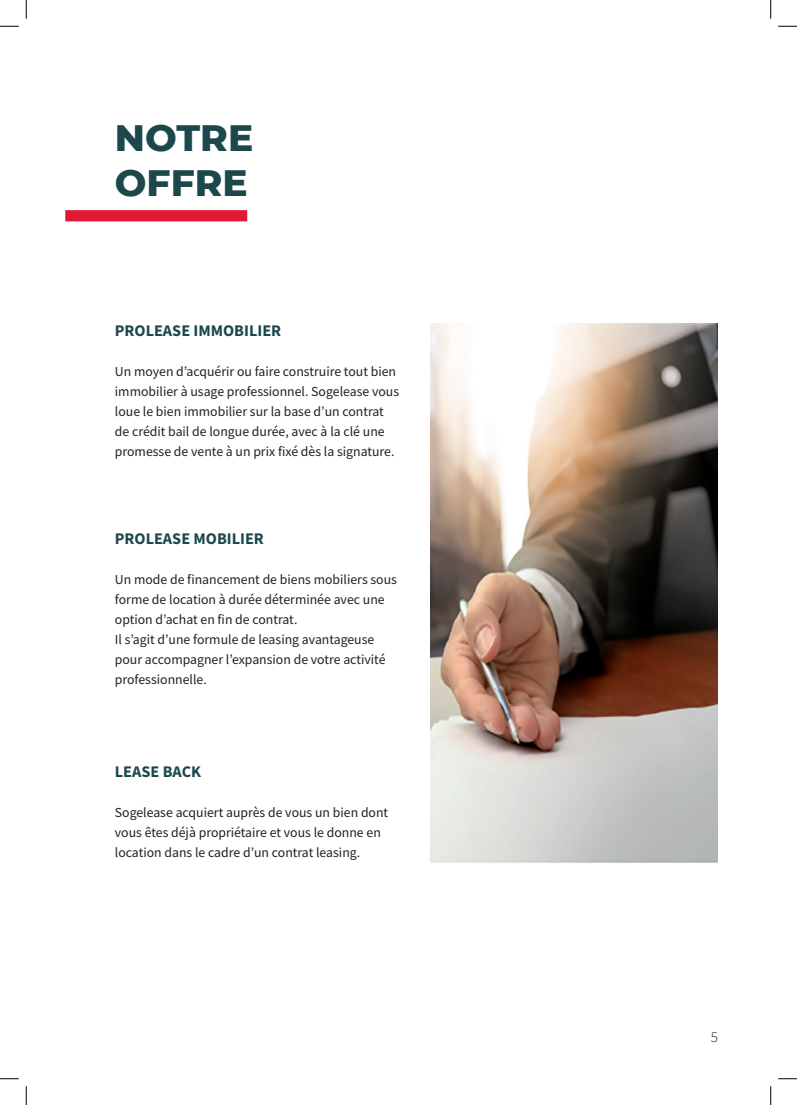
<style>
.page{position:relative;width:797px;height:1105px;background:#fff}
.page>*{position:absolute;margin:0;border:0;box-sizing:border-box;transform-origin:0 0}
.t1{font:800 37.5px/45px "Montserrat";color:#1c484c}
.t2{font:700 16.25px "Source Sans Pro";color:#1c484c}
.t3{font:300 15px "Source Sans Pro";color:#231f20}
.t4{font:13.75px/20px "Source Sans Pro";color:#231f20}
</style>
<div class="page">
<div style="left:65px;top:210px;width:182px;height:11px;background:#e21736"></div>
<img style="left:430px;top:323px;width:287px;height:540px">
<svg style="left:0;top:25px;width:19px;height:2px"></svg>
<svg style="left:778px;top:25px;width:19px;height:2px"></svg>
<svg style="left:0;top:1078px;width:19px;height:1px"></svg>
<svg style="left:778px;top:1078px;width:19px;height:1px"></svg>
<svg style="left:25px;top:0;width:2px;height:19px"></svg>
<svg style="left:25px;top:1086px;width:2px;height:19px"></svg>
<svg style="left:770px;top:0;width:1px;height:19px"></svg>
<svg style="left:770px;top:1086px;width:1px;height:19px"></svg>
<p class="t1" style="left:115px;top:113px;width:140px">NOTRE<br>OFFRE</p>
<p class="t2" style="left:115px;top:319px;width:168px">PROLEASE IMMOBILIER</p>
<p class="t4" style="left:115px;top:361px;width:286px">Un moyen d’acquérir ou faire construire tout bien immobilier à usage professionnel. Sogelease vous loue le bien immobilier sur la base d’un contrat de crédit bail de longue durée, avec à la clé une promesse de vente à un prix fixé dès la signature.</p>
<p class="t2" style="left:115px;top:528px;width:150px">PROLEASE MOBILIER</p>
<p class="t4" style="left:115px;top:570px;width:283px">Un mode de financement de biens mobiliers sous forme de location à durée déterminée avec une option d’achat en fin de contrat.</p>
<p class="t4" style="left:115px;top:630px;width:272px">Il s’agit d’une formule de leasing avantageuse pour accompagner l’expansion de votre activité professionnelle.</p>
<p class="t2" style="left:115px;top:761px;width:88px">LEASE BACK</p>
<p class="t4" style="left:115px;top:803px;width:275px">Sogelease acquiert auprès de vous un bien dont vous êtes déjà propriétaire et vous le donne en location dans le cadre d’un contrat leasing.</p>
<p class="t3" style="left:711px;top:1027px;width:9px">5</p>
</div>
